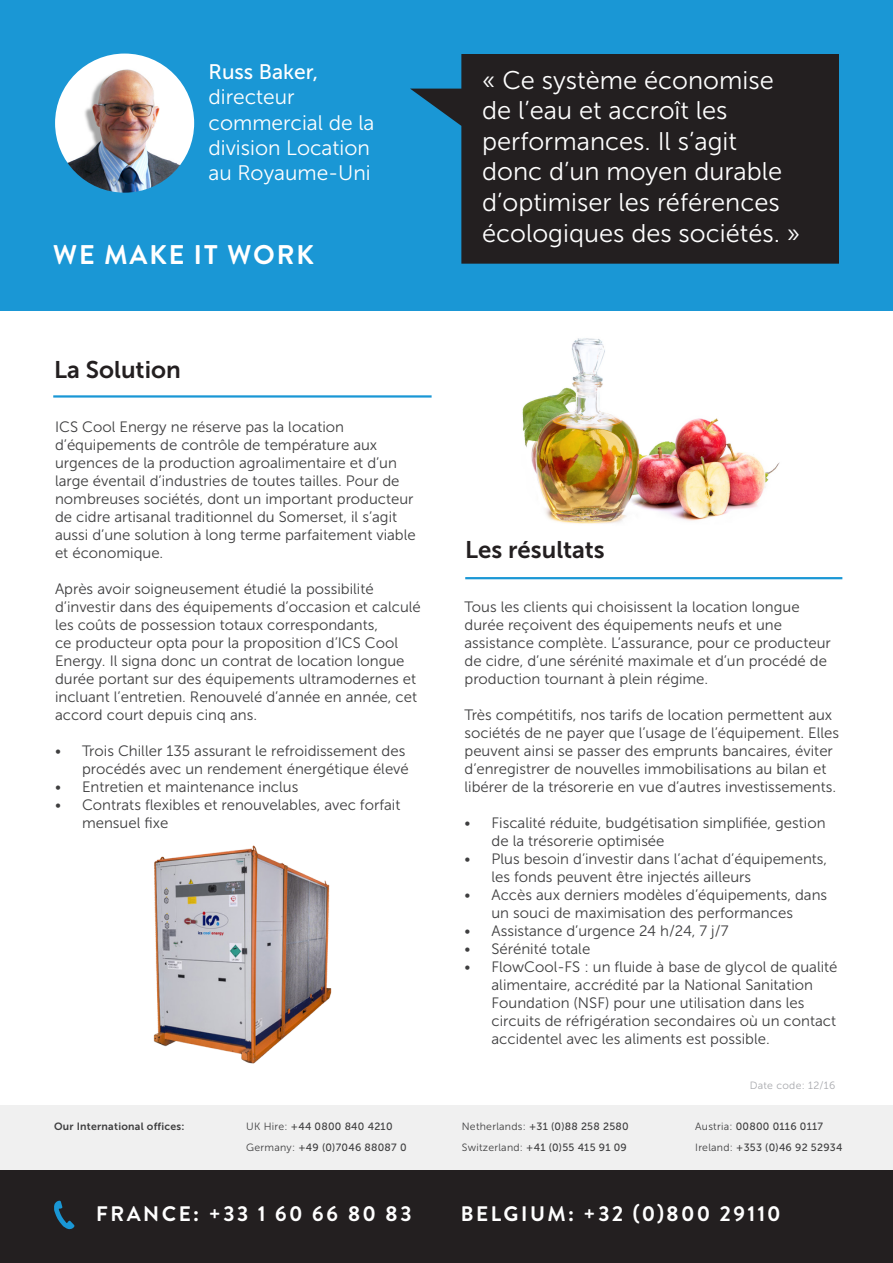
<style>
.page{position:relative;width:893px;height:1263px;background:#fff}
.page>*{position:absolute;margin:0;border:0;box-sizing:border-box;transform-origin:0 0}
.t1{font:700 27px "Brandon Text";letter-spacing:.07em;color:#fff}
.t2{font:25.5px/30.6px "Museo Sans 300";color:#fff}
.t3{font:24px "Museo Sans 700";color:#231f20}
.t4{font:21px/25.2px "Museo Sans 300";color:#fff}
.t5{font:700 21px "Brandon Text";letter-spacing:.1em;color:#fff}
.t6{font:21px "Museo Sans 500";color:#fff}
.t7{font:15px/18px "Museo Sans 300";color:#3e3e3f}
.t8{font:10.5px "Museo Sans 500";letter-spacing:.025em;color:#3e3e3f}
.t9{font:10.5px "Museo Sans 700";letter-spacing:.025em;color:#3e3e3f}
.t10{font:10.5px "Museo Sans 300";letter-spacing:.025em;color:#a8a9ad}
.s1{font-family:"Museo Sans 300"}
</style>
<div class="page">
<div style="left:0;top:0;width:893px;height:310px;background:#1a97d5"></div>
<hr style="left:465px;top:577px;width:377px;height:2px;background:#1a97d5">
<hr style="left:53px;top:395px;width:379px;height:3px;background:#1a97d5">
<svg style="left:410px;top:54px;width:429px;height:210px;background:#212d35"></svg>
<img style="left:153px;top:845px;width:179px;height:219px">
<img style="left:55px;top:54px;width:139px;height:139px;border-radius:70px">
<img style="left:522px;top:338px;width:258px;height:186px">
<div style="left:0;top:1170px;width:893px;height:93px;background:#231f20"></div>
<svg style="left:54px;top:1200px;width:21px;height:29px"></svg>
<div style="left:0;top:1105px;width:893px;height:65px;background:#f0f0f0"></div>
<p class="t6" style="left:209px;top:60px;width:111px">Russ Baker,</p>
<p class="t4" style="left:209px;top:85px;width:88px">directeur</p>
<p class="t4" style="left:209px;top:110px;width:167px">commercial de la division Location au Royaume-Uni</p>
<p class="t1" style="left:53px;top:236px;width:262px">WE MAKE IT WORK</p>
<p class="t3" style="left:54px;top:356px;width:128px">La Solution</p>
<p class="t7" style="left:55px;top:418px;width:362px">ICS Cool Energy ne réserve pas la location d’équipements de contrôle de température aux urgences de la production agroalimentaire et d’un large éventail d’industries de toutes tailles. Pour de nombreuses sociétés, dont un important producteur de cidre artisanal traditionnel du Somerset, il s’agit aussi d’une solution à long terme parfaitement viable et économique.</p>
<p class="t7" style="left:55px;top:580px;width:367px">Après avoir soigneusement étudié la possibilité d’investir dans des équipements d’occasion et calculé les coûts de possession totaux correspondants,<br>ce producteur opta pour la proposition d’ICS Cool Energy. Il signa donc un contrat de location longue durée portant sur des équipements ultramodernes et incluant l’entretien. Renouvelé d’année en année, cet accord court depuis cinq ans.</p>
<p class="t7" style="left:55px;top:742px;width:355px;text-align:right">• Trois Chiller 135 assurant le refroidissement des procédés avec un rendement énergétique élevé</p>
<p class="t7" style="left:55px;top:778px;width:245px">• Entretien et maintenance inclus</p>
<p class="t7" style="left:82px;top:796px;width:320px;text-indent:-27px">• Contrats flexibles et renouvelables, avec forfait mensuel fixe</p>
<p class="t9" style="left:54px;top:1120px;width:132px">Our International offices:</p>
<p class="t8" style="left:246px;top:1121px;width:148px"><span class="s1">UK Hire:</span> +44 0800 840 4210</p>
<p class="t8" style="left:246px;top:1142px;width:162px"><span class="s1">Germany:</span> +49 (0)7046 88087 0</p>
<p class="t5" style="left:96px;top:1199px;width:317px">FRANCE: +33 1 60 66 80 83</p>
<p class="t2" style="left:482px;top:65px;width:320px">« Ce système économise de l’eau et accroît les performances. Il s’agit donc d’un moyen durable d’optimiser les références écologiques des sociétés. »</p>
<p class="t3" style="left:465px;top:536px;width:141px">Les résultats</p>
<p class="t7" style="left:464px;top:598px;width:368px">Tous les clients qui choisissent la location longue durée reçoivent des équipements neufs et une assistance complète. L’assurance, pour ce producteur de cidre, d’une sérénité maximale et d’un procédé de production tournant à plein régime.</p>
<p class="t7" style="left:464px;top:706px;width:376px">Très compétitifs, nos tarifs de location permettent aux sociétés de ne payer que l’usage de l’équipement. Elles peuvent ainsi se passer des emprunts bancaires, éviter d’enregistrer de nouvelles immobilisations au bilan et libérer de la trésorerie en vue d’autres investissements.</p>
<p class="t7" style="left:491px;top:814px;width:336px;text-indent:-27px">• Fiscalité réduite, budgétisation simplifiée, gestion de la trésorerie optimisée</p>
<p class="t7" style="left:491px;top:850px;width:337px;text-indent:-27px">• Plus besoin d’investir dans l’achat d’équipements, les fonds peuvent être injectés ailleurs</p>
<p class="t7" style="left:464px;top:886px;width:364px;text-align:center">• Accès aux derniers modèles d’équipements, dans un souci de maximisation des performances</p>
<p class="t7" style="left:464px;top:922px;width:265px">• Assistance d’urgence 24 h/24, 7 j/7</p>
<p class="t7" style="left:464px;top:940px;width:127px">• Sérénité totale</p>
<p class="t7" style="left:491px;top:958px;width:348px;text-indent:-27px">• FlowCool-FS : un fluide à base de glycol de qualité alimentaire, accrédité par la National Sanitation Foundation (NSF) pour une utilisation dans les circuits de réfrigération secondaires où un contact accidentel avec les aliments est possible.</p>
<p class="t10" style="left:750px;top:1079px;width:87px">Date code: 12/16</p>
<p class="t8" style="left:462px;top:1121px;width:168px"><span class="s1">Netherlands:</span> +31 (0)88 258 2580</p>
<p class="t8" style="left:462px;top:1142px;width:167px"><span class="s1">Switzerland:</span> +41 (0)55 415 91 09</p>
<p class="t8" style="left:695px;top:1121px;width:129px"><span class="s1">Austria:</span> 00800 0116 0117</p>
<p class="t8" style="left:695px;top:1142px;width:149px"><span class="s1">Ireland:</span> +353 (0)46 92 52934</p>
<p class="t5" style="left:461px;top:1199px;width:321px">BELGIUM: +32 (0)800 29110</p>
</div>
